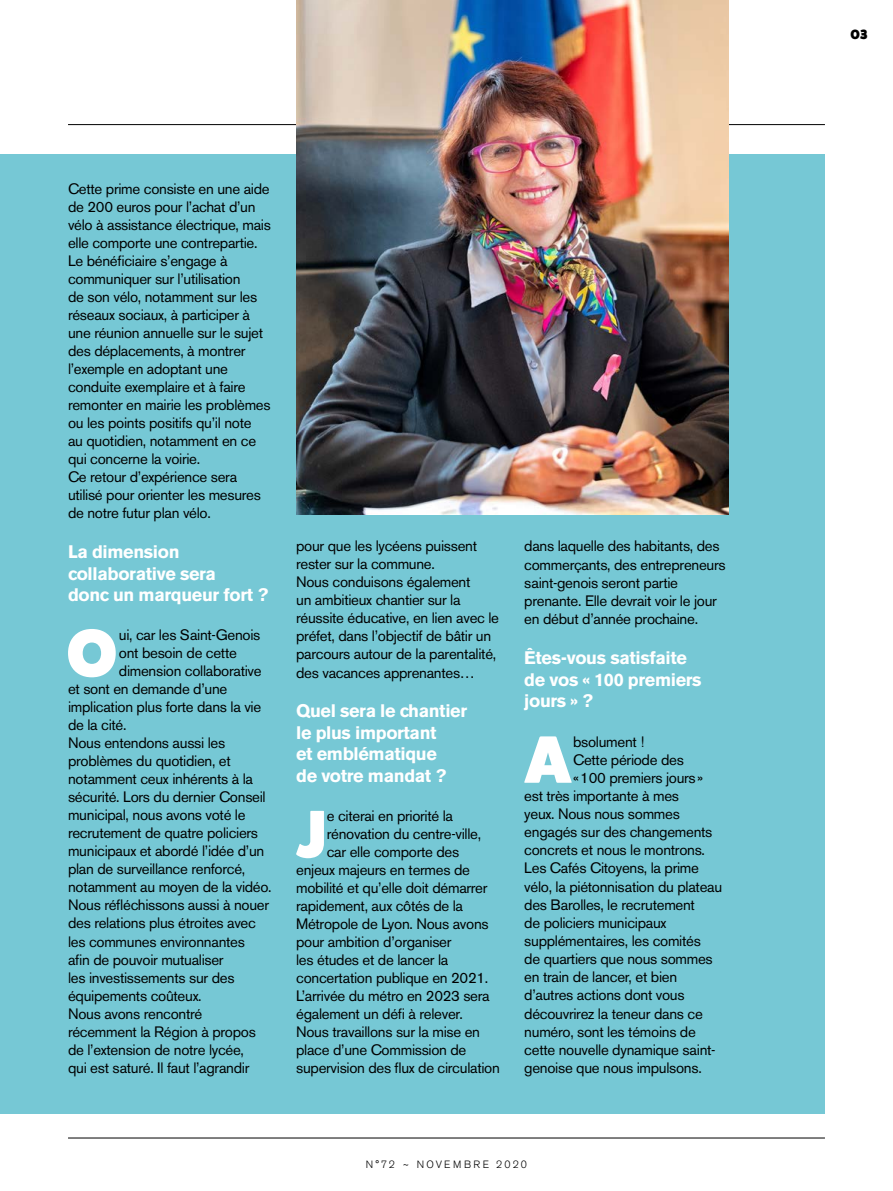
<style>
.page{position:relative;width:893px;height:1191px;background:#fff}
.page>*{position:absolute;margin:0;border:0;box-sizing:border-box;transform-origin:0 0}
.texte_ok{font:67.2px "Fat Frank";color:#fff}
.t1{font:700 18px/21.6px "Akzidenz Grotesk BE";letter-spacing:-.02em;color:#fff}
.texte_ok-2{font:15px/18px "Akzidenz Grotesk BE";letter-spacing:-.02em;color:#000}
.t2{font:13.5px "Fat Frank";color:#000}
.t3{font:300 10.5px "Akzidenz Grotesk BE";letter-spacing:.2em;color:#000}
</style>
<div class="page">
<hr style="left:68px;top:124px;width:757px;height:1px;background:#000">
<div style="left:0;top:154px;width:825px;height:959px;background:#76c8d5"></div>
<hr style="left:68px;top:1137px;width:757px;height:1px;background:#000">
<img style="left:296px;top:0;width:432px;height:515px">
<p class="texte_ok-2" style="left:68px;top:180px;width:204px">Cette prime consiste en une aide de 200 euros pour l’achat d’un vélo à assistance électrique, mais elle comporte une contrepartie.<br>Le bénéficiaire s’engage à communiquer sur l’utilisation<br>de son vélo, notamment sur les réseaux sociaux, à participer à une réunion annuelle sur le sujet des déplacements, à montrer l’exemple en adoptant une conduite exemplaire et à faire remonter en mairie les problèmes ou les points positifs qu’il note<br>au quotidien, notamment en ce qui concerne la voirie.<br>Ce retour d’expérience sera utilisé pour orienter les mesures de notre futur plan vélo.</p>
<p class="t1" style="left:68px;top:541px;width:202px">La dimension collaborative sera<br>donc un marqueur fort ?</p>
<p class="texte_ok" style="left:66px;top:612px;width:53px">O</p>
<p class="texte_ok-2" style="left:119px;top:626px;width:143px">ui, car les Saint-Genois</p>
<p class="texte_ok-2" style="left:119px;top:644px;width:120px">ont besoin de cette</p>
<p class="texte_ok-2" style="left:119px;top:662px;width:144px">dimension collaborative</p>
<p class="texte_ok-2" style="left:68px;top:680px;width:161px">et sont en demande d’une</p>
<p class="texte_ok-2" style="left:68px;top:698px;width:195px">implication plus forte dans la vie</p>
<p class="texte_ok-2" style="left:68px;top:716px;width:60px">de la cité.</p>
<p class="texte_ok-2" style="left:68px;top:734px;width:205px">Nous entendons aussi les problèmes du quotidien, et notamment ceux inhérents à la sécurité. Lors du dernier Conseil municipal, nous avons voté le recrutement de quatre policiers municipaux et abordé l’idée d’un plan de surveillance renforcé, notamment au moyen de la vidéo.</p>
<p class="texte_ok-2" style="left:68px;top:896px;width:203px">Nous réfléchissons aussi à nouer des relations plus étroites avec les communes environnantes afin de pouvoir mutualiser<br>les investissements sur des équipements coûteux.<br>Nous avons rencontré récemment la Région à propos de l’extension de notre lycée,<br>qui est saturé. Il faut l’agrandir</p>
<p class="texte_ok-2" style="left:296px;top:537px;width:204px">pour que les lycéens puissent rester sur la commune.<br>Nous conduisons également<br>un ambitieux chantier sur la réussite éducative, en lien avec le préfet, dans l’objectif de bâtir un parcours autour de la parentalité, des vacances apprenantes…</p>
<p class="t1" style="left:296px;top:700px;width:172px">Quel sera le chantier le plus important<br>et emblématique<br>de votre mandat ?</p>
<p class="texte_ok" style="left:295px;top:793px;width:32px">J</p>
<p class="texte_ok-2" style="left:327px;top:807px;width:128px">e citerai en priorité la</p>
<p class="texte_ok-2" style="left:327px;top:825px;width:156px">rénovation du centre-ville,</p>
<p class="texte_ok-2" style="left:327px;top:843px;width:134px">car elle comporte des</p>
<p class="texte_ok-2" style="left:296px;top:861px;width:175px">enjeux majeurs en termes de</p>
<p class="texte_ok-2" style="left:296px;top:879px;width:193px">mobilité et qu’elle doit démarrer</p>
<p class="texte_ok-2" style="left:296px;top:897px;width:168px">rapidement, aux côtés de la</p>
<p class="texte_ok-2" style="left:296px;top:915px;width:194px">Métropole de Lyon. Nous avons</p>
<p class="texte_ok-2" style="left:296px;top:933px;width:157px">pour ambition d’organiser</p>
<p class="texte_ok-2" style="left:296px;top:951px;width:154px">les études et de lancer la</p>
<p class="texte_ok-2" style="left:296px;top:969px;width:194px">concertation publique en 2021.</p>
<p class="texte_ok-2" style="left:296px;top:987px;width:195px">L’arrivée du métro en 2023 sera</p>
<p class="texte_ok-2" style="left:296px;top:1005px;width:168px">également un défi à relever.</p>
<p class="texte_ok-2" style="left:296px;top:1023px;width:185px">Nous travaillons sur la mise en</p>
<p class="texte_ok-2" style="left:296px;top:1041px;width:172px">place d’une Commission de</p>
<p class="texte_ok-2" style="left:296px;top:1059px;width:205px">supervision des flux de circulation</p>
<p class="texte_ok-2" style="left:524px;top:537px;width:203px">dans laquelle des habitants, des commerçants, des entrepreneurs saint-genois seront partie prenante. Elle devrait voir le jour en début d’année prochaine.</p>
<p class="t1" style="left:524px;top:647px;width:179px">Êtes-vous satisfaite de vos « 100 premiers jours » ?</p>
<p class="texte_ok" style="left:524px;top:719px;width:49px">A</p>
<p class="texte_ok-2" style="left:573px;top:732px;width:73px">bsolument !</p>
<p class="texte_ok-2" style="left:573px;top:750px;width:112px">Cette période des</p>
<p class="texte_ok-2" style="left:573px;top:768px;width:131px">«100 premiers jours»</p>
<p class="texte_ok-2" style="left:524px;top:786px;width:156px">est très importante à mes</p>
<p class="texte_ok-2" style="left:524px;top:805px;width:157px">yeux. Nous nous sommes</p>
<p class="texte_ok-2" style="left:524px;top:823px;width:190px">engagés sur des changements</p>
<p class="texte_ok-2" style="left:524px;top:841px;width:182px">concrets et nous le montrons.</p>
<p class="texte_ok-2" style="left:524px;top:859px;width:176px">Les Cafés Citoyens, la prime</p>
<p class="texte_ok-2" style="left:524px;top:877px;width:199px">vélo, la piétonnisation du plateau</p>
<p class="texte_ok-2" style="left:524px;top:895px;width:172px">des Barolles, le recrutement</p>
<p class="texte_ok-2" style="left:524px;top:913px;width:144px">de policiers municipaux</p>
<p class="texte_ok-2" style="left:524px;top:931px;width:178px">supplémentaires, les comités</p>
<p class="texte_ok-2" style="left:524px;top:950px;width:190px">de quartiers que nous sommes</p>
<p class="texte_ok-2" style="left:524px;top:968px;width:154px">en train de lancer, et bien</p>
<p class="texte_ok-2" style="left:524px;top:986px;width:162px">d’autres actions dont vous</p>
<p class="texte_ok-2" style="left:524px;top:1004px;width:180px">découvrirez la teneur dans ce</p>
<p class="texte_ok-2" style="left:524px;top:1022px;width:173px">numéro, sont les témoins de</p>
<p class="texte_ok-2" style="left:524px;top:1040px;width:193px">cette nouvelle dynamique saint-</p>
<p class="texte_ok-2" style="left:524px;top:1058px;width:179px">genoise que nous impulsons.</p>
<p class="t3" style="left:366px;top:1158px;width:163px">N°72 ~ NOVEMBRE 2020</p>
<p class="t2" style="left:850px;top:26px;width:19px">03</p>
</div>
